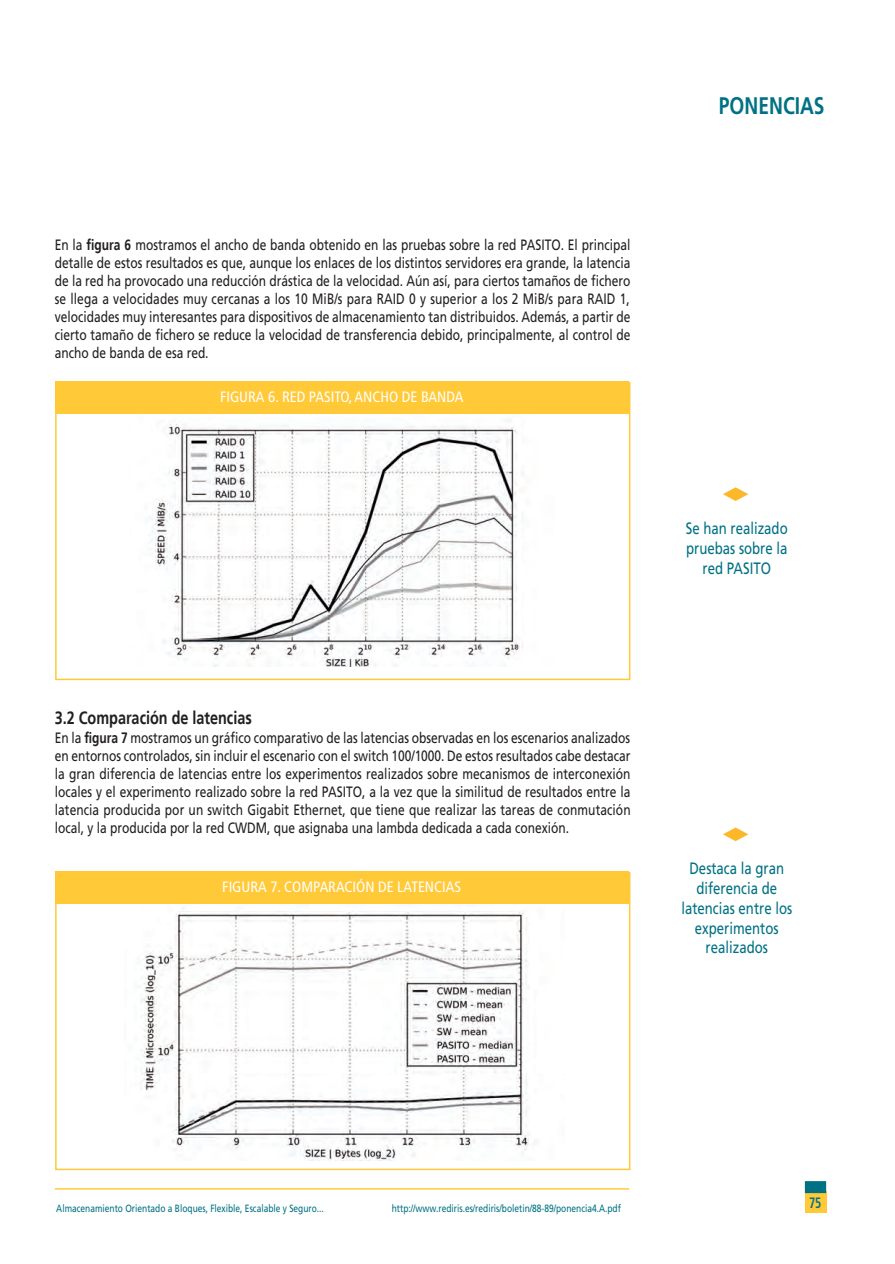
<style>
.page{position:relative;width:895px;height:1264px;background:#fff}
.page>*{position:absolute;margin:0;border:0;box-sizing:border-box;transform-origin:0 0}
.t1{font:700 24px "Frutiger LT Std";color:#007184;scale:.8 1}
.t2{font:700 18px "Frutiger LT";color:#231f20;scale:.8 1}
.t3{font:16.5px/19.8px "Frutiger LT Std";color:#007184;text-align:center;scale:.8 1}
.t4{font:16.5px/19.8px "Frutiger";color:#007184;text-align:center;scale:.8 1}
.t5{font:15px/18px "Frutiger";color:#231f20;text-align:justify;scale:.8 1}
.t6{font:condensed 15px "Frutiger LT Std";color:#fff}
.t7{font:700 condensed 15px "Frutiger LT Std";color:#007184;scale:.8 1}
.t8{font:10.5px "Frutiger LT Std";color:#007184;scale:.8 1}
.s1{font-family:"Frutiger LT";font-weight:700}
</style>
<div class="page">
<div style="left:804px;top:1191px;width:22px;height:22px;background:#ffc938"></div>
<div style="left:804px;top:1181px;width:22px;height:12px;background:#007184"></div>
<hr style="left:55px;top:1188px;width:574px;height:2px;background:#ffc938">
<svg style="left:723px;top:487px;width:25px;height:14px"></svg>
<svg style="left:723px;top:827px;width:25px;height:14px"></svg>
<img style="left:149px;top:420px;width:374px;height:247px">
<div style="left:55px;top:382px;width:573px;height:32px;background:#ffc938"></div>
<img style="left:141px;top:908px;width:395px;height:252px">
<div style="left:55px;top:872px;width:573px;height:32px;background:#ffc938"></div>
<p class="t5" style="left:55px;top:237px;width:721px">En la <span class="s1">figura 6</span> mostramos el ancho de banda obtenido en las pruebas sobre la red PASITO. El principal detalle de estos resultados es que, aunque los enlaces de los distintos servidores era grande, la latencia de la red ha provocado una reducción drástica de la velocidad. Aún así, para ciertos tamaños de fichero se llega a velocidades muy cercanas a los 10 MiB/s para RAID 0 y superior a los 2 MiB/s para RAID 1, velocidades muy interesantes para dispositivos de almacenamiento tan distribuidos. Además, a partir de cierto tamaño de fichero se reduce la velocidad de transferencia debido, principalmente, al control de ancho de banda de esa red.</p>
<p class="t6" style="left:220px;top:390px;width:245px">FIGURA 6. RED PASITO, ANCHO DE BANDA</p>
<h1 class="t1" style="left:719px;top:96px;width:134px">PONENCIAS</h1>
<p class="t4" style="left:685px;top:520px;width:129px">Se han realizado pruebas sobre la red PASITO</p>
<p class="t2" style="left:55px;top:707px;width:248px">3.2 Comparación de latencias</p>
<p class="t5" style="left:55px;top:730px;width:721px">En la <span class="s1">figura 7</span> mostramos un gráfico comparativo de las latencias observadas en los escenarios analizados en entornos controlados, sin incluir el escenario con el switch 100/1000. De estos resultados cabe destacar la gran diferencia de latencias entre los experimentos realizados sobre mecanismos de interconexión locales y el experimento realizado sobre la red PASITO, a la vez que la similitud de resultados entre la latencia producida por un switch Gigabit Ethernet, que tiene que realizar las tareas de conmutación local, y la producida por la red CWDM, que asignaba una lambda dedicada a cada conexión.</p>
<p class="t6" style="left:222px;top:880px;width:240px">FIGURA 7. COMPARACIÓN DE LATENCIAS</p>
<p class="t3" style="left:681px;top:860px;width:140px">Destaca la gran diferencia de latencias entre los experimentos realizados</p>
<p class="t8" style="left:56px;top:1204px;width:336px">Almacenamiento Orientado a Bloques, Flexible, Escalable y Seguro...</p>
<p class="t8" style="left:391px;top:1204px;width:288px">http://www.rediris.es/rediris/boletin/88-89/ponencia4.A.pdf</p>
<p class="t7" style="left:809px;top:1196px;width:17px">75</p>
</div>
